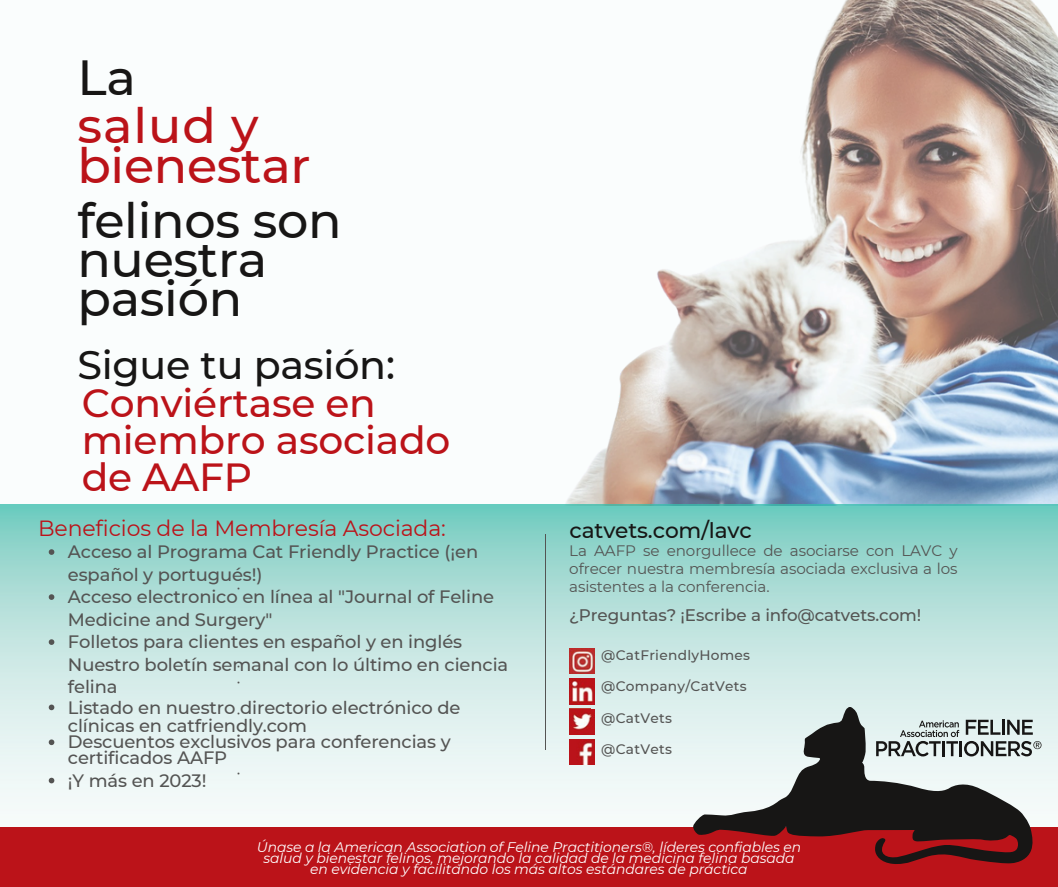
<style>
.page{position:relative;width:1058px;height:887px;background:#fff}
.page>*{position:absolute;margin:0;border:0;box-sizing:border-box;transform-origin:0 0}
.t1{font:500 49.2px/39.3px "Montserrat";letter-spacing:-.005em;color:#171615}
.t2{font:500 49.2px/39.3px "Montserrat";letter-spacing:-.005em;color:#bb1319}
.t3{font:500 39.6px "Montserrat";letter-spacing:-.005em;color:#171615}
.t4{font:500 39.15px/37.2px "Montserrat";letter-spacing:-.005em;color:#bb1319}
.t5{font:21.9px "Montserrat";letter-spacing:-.005em;color:#bb1319}
.t6{font:500 21.6px "Montserrat";letter-spacing:-.005em;color:#171615}
.t7{font:500 17.85px/22.5px "Montserrat";letter-spacing:-.005em;color:#545453}
.t8{font:500 16.8px "Montserrat";letter-spacing:-.005em;color:#545453}
.t9{font:15.15px/18px "Montserrat";letter-spacing:-.005em;color:#545453;text-align:justify}
.t10{font:italic 13.95px/11.2px "Montserrat";letter-spacing:-.005em;color:#fff;text-align:center}
.t11{font:500 13.8px "Montserrat";letter-spacing:.02em;color:#545453}
.t12{font:12.3px/15.9px "Montserrat";color:#545453}
</style>
<div class="page">
<div style="left:0;top:0;width:1058px;height:886px;background:#fafdfd"></div>
<img style="left:374px;top:0;width:684px;height:505px">
<img style="left:0;top:505px;width:1058px;height:279px">
<div style="left:0;top:827px;width:1058px;height:59px;background:#bb1319"></div>
<svg style="left:693px;top:707px;width:340px;height:157px"></svg>
<svg style="left:876px;top:719px;width:165px;height:37px;background:#a8b2b1"></svg>
<div style="left:569px;top:708px;width:21px;height:22px;background:#ba3930"></div>
<img style="left:569px;top:739px;width:25px;height:25px">
<img style="left:569px;top:678px;width:25px;height:26px">
<img style="left:569px;top:709px;width:25px;height:25px">
<img style="left:569px;top:648px;width:25px;height:25px">
<hr style="left:545px;top:534px;width:1px;height:215px;background:#545453">
<svg style="left:49px;top:549px;width:5px;height:6px"></svg>
<svg style="left:49px;top:594px;width:5px;height:6px"></svg>
<svg style="left:49px;top:639px;width:5px;height:6px"></svg>
<svg style="left:49px;top:704px;width:5px;height:6px"></svg>
<svg style="left:49px;top:739px;width:5px;height:6px"></svg>
<svg style="left:49px;top:777px;width:5px;height:6px"></svg>
<h1 class="t1" style="left:77px;top:58px;width:60px">La</h1>
<h1 class="t2" style="left:77px;top:106px;width:235px">salud y bienestar</h1>
<h1 class="t1" style="left:77px;top:200px;width:266px">felinos son nuestra pasión</h1>
<h2 class="t3" style="left:77px;top:341px;width:319px">Sigue tu pasión:</h2>
<h3 class="t4" style="left:82px;top:384px;width:370px">Conviértase en miembro asociado de AAFP</h3>
<p class="t5" style="left:38px;top:514px;width:409px">Beneficios de la Membresía Asociada:</p>
<p class="t6" style="left:569px;top:517px;width:184px">catvets.com/lavc</p>
<p class="t9" style="left:569px;top:541px;width:390px">La AAFP se enorgullece de asociarse con LAVC y ofrecer nuestra membresía asociada exclusiva a los asistentes a la conferencia.</p>
<p class="t8" style="left:569px;top:604px;width:353px">¿Preguntas? ¡Escribe a info@catvets.com!</p>
<p class="t11" style="left:601px;top:646px;width:150px">@CatFriendlyHomes</p>
<p class="t11" style="left:601px;top:677px;width:147px">@Company/CatVets</p>
<p class="t11" style="left:601px;top:709px;width:72px">@CatVets</p>
<p class="t11" style="left:601px;top:740px;width:72px">@CatVets</p>
<p class="t7" style="left:68px;top:540px;width:442px">Acceso al Programa Cat Friendly Practice (¡en español y portugués!)<br>Acceso electronico en línea al "Journal of Feline Medicine and Surgery"<br>Folletos para clientes en español y en inglés Nuestro boletín semanal con lo último en ciencia felina</p>
<p class="t7" style="left:68px;top:698px;width:394px;line-height:16.8px">Listado en nuestro directorio electrónico de clínicas en catfriendly.com<br>Descuentos exclusivos para conferencias y certificados AAFP</p>
<p class="t7" style="left:68px;top:769px;width:140px">¡Y más en 2023!</p>
<p class="t12" style="left:237px;top:579px;width:5px">•</p>
<p class="t12" style="left:237px;top:609px;width:5px">•</p>
<p class="t12" style="left:237px;top:657px;width:5px">• •</p>
<p class="t12" style="left:237px;top:704px;width:5px">•</p>
<p class="t12" style="left:237px;top:734px;width:5px">•</p>
<p class="t12" style="left:237px;top:765px;width:5px">•</p>
<p class="t10" style="left:257px;top:841px;width:546px">Únase a la American Association of Feline Practitioners®, líderes confiables en salud y bienestar felinos, mejorando la calidad de la medicina felina basada en evidencia y facilitando los más altos estándares de práctica</p>
</div>
